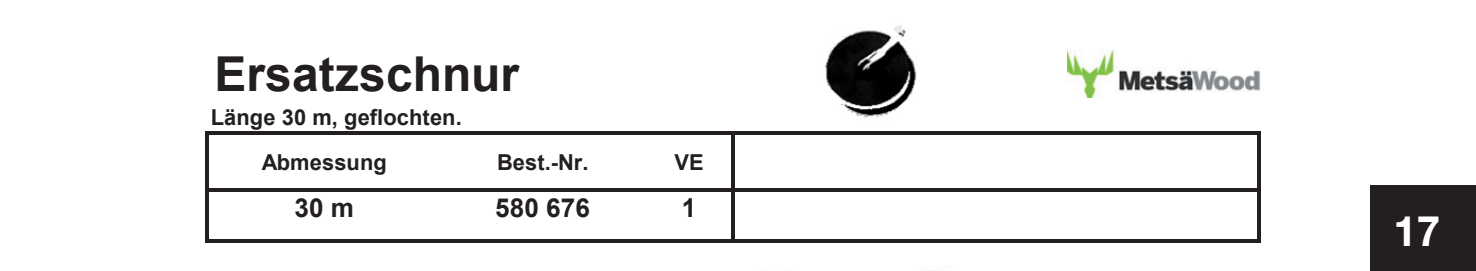
<style>
.page{position:relative;width:1476px;height:271px;background:#fff}
.page>*{position:absolute;margin:0;border:0;box-sizing:border-box;transform-origin:0 0}
.t1{font:700 47.95px "Arial";letter-spacing:.005em;color:#231f20}
.t2{font:700 42px "Helvetica Neue";color:#fff}
.t3{font:700 26.25px "Arial";letter-spacing:.005em;color:#231f20}
.t4{font:700 21.7px/44.4px "Arial";letter-spacing:.005em;color:#231f20}
</style>
<div class="page">
<div style="left:1369px;top:185px;width:106px;height:85px;background:#231f20"></div>
<hr style="left:205px;top:131px;width:3px;height:111px;background:#231f20">
<hr style="left:731px;top:135px;width:3px;height:107px;background:#231f20">
<hr style="left:1257px;top:135px;width:3px;height:107px;background:#231f20">
<hr style="left:208px;top:131px;width:1052px;height:4px;background:#231f20">
<hr style="left:208px;top:188px;width:1052px;height:4px;background:#231f20">
<svg style="left:208px;top:238px;width:1049px;height:4px;fill:#231f20"></svg>
<img style="left:825px;top:25px;width:92px;height:93px">
<img style="left:1067px;top:50px;width:192px;height:47px">
<h1 class="t1" style="left:214px;top:42px;width:306px">Ersatzschnur</h1>
<p class="t4" style="left:262px;top:96px;width:201px;text-indent:-51px">Länge 30 m, geflochten.<br>Abmessung</p>
<p class="t4" style="left:497px;top:140px;width:93px">Best.-Nr.</p>
<p class="t4" style="left:674px;top:140px;width:31px">VE</p>
<p class="t3" style="left:294px;top:190px;width:61px">30 m</p>
<p class="t3" style="left:495px;top:190px;width:96px">580 676</p>
<p class="t3" style="left:681px;top:190px;width:16px">1</p>
<h2 class="t2" style="left:1393px;top:204px;width:48px">17</h2>
</div>
